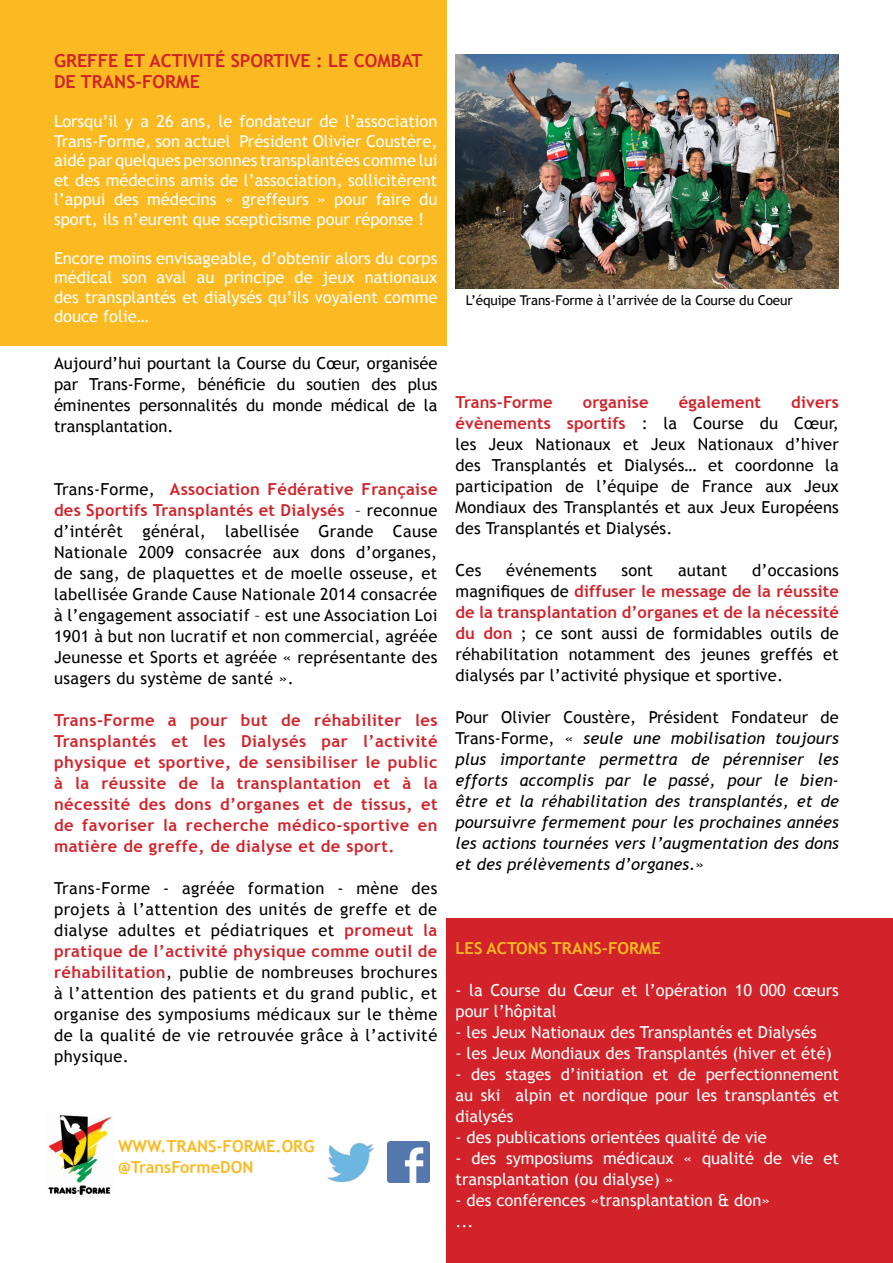
<style>
.page{position:relative;width:893px;height:1263px;background:#fff}
.page>*{position:absolute;margin:0;border:0;box-sizing:border-box;transform-origin:0 0}
.t1{font:700 18px/21px "Trebuchet MS";color:#d2232a}
.t2{font:16.5px/21px "Trebuchet MS";letter-spacing:.01em;color:#000;text-align:justify}
.t3{font:16.5px/19.5px "Trebuchet MS";color:#fff;text-align:justify}
.t4{font:italic 16.5px/21px "Trebuchet MS";letter-spacing:.01em;color:#000;text-align:justify}
.t5{font:700 16.5px/21px "Trebuchet MS";letter-spacing:.03em;color:#d2232a;text-align:justify}
.t6{font:700 16.5px "Trebuchet MS";color:#fbba21}
.t7{font:700 16.5px "Trebuchet MS";letter-spacing:.01em;color:#d2232a}
.t8{font:13.5px "Trebuchet MS";letter-spacing:-.01em;color:#000}
.s1{font-weight:700;color:#d2232a}
.s2{font-style:normal}
</style>
<div class="page">
<div style="left:0;top:0;width:446px;height:345px;background:#fbba21"></div>
<div style="left:446px;top:918px;width:447px;height:345px;background:#d2232a"></div>
<img style="left:48px;top:1115px;width:64px;height:81px">
<img style="left:455px;top:54px;width:384px;height:234px">
<img style="left:388px;top:1142px;width:41px;height:41px">
<img style="left:328px;top:1143px;width:46px;height:38px">
<p class="t1" style="left:54px;top:50px;width:370px">GREFFE ET ACTIVITÉ SPORTIVE : LE COMBAT<br>DE TRANS-FORME</p>
<p class="t3" style="left:54px;top:112px;width:385px">Lorsqu’il y a 26 ans, le fondateur de l’association Trans-Forme, son actuel Président Olivier Coustère, aidé par quelques personnes transplantées comme lui et des médecins amis de l’association, sollicitèrent l’appui des médecins « greffeurs » pour faire du sport, ils n’eurent que scepticisme pour réponse !</p>
<p class="t3" style="left:54px;top:248px;width:385px">Encore moins envisageable, d’obtenir alors du corps médical son aval au principe de jeux nationaux des transplantés et dialysés qu’ils voyaient comme douce folie…</p>
<p class="t2" style="left:54px;top:353px;width:385px">Aujourd’hui pourtant la Course du Cœur, organisée par Trans-Forme, bénéficie du soutien des plus éminentes personnalités du monde médical de la transplantation.</p>
<p class="t2" style="left:54px;top:479px;width:385px">Trans-Forme, <span class="s1">Association Fédérative Française des Sportifs Transplantés et Dialysés</span> – reconnue d’intérêt général, labellisée Grande Cause Nationale 2009 consacrée aux dons d’organes, de sang, de plaquettes et de moelle osseuse, et labellisée Grande Cause Nationale 2014 consacrée à l’engagement associatif – est une Association Loi 1901 à but non lucratif et non commercial, agréée Jeunesse et Sports et agréée « représentante des usagers du système de santé ».</p>
<p class="t5" style="left:54px;top:710px;width:385px">Trans-Forme a pour but de réhabiliter les Transplantés et les Dialysés par l’activité physique et sportive, de sensibiliser le public à la réussite de la transplantation et à la nécessité des dons d’organes et de tissus, et de favoriser la recherche médico-sportive en matière de greffe, de dialyse et de sport.</p>
<p class="t2" style="left:54px;top:878px;width:385px">Trans-Forme - agréée formation - mène des projets à l’attention des unités de greffe et de dialyse adultes et pédiatriques et <span class="s1">promeut la pratique de l’activité physique comme outil de réhabilitation</span>, publie de nombreuses brochures à l’attention des patients et du grand public, et organise des symposiums médicaux sur le thème de la qualité de vie retrouvée grâce à l’activité physique.</p>
<p class="t6" style="left:118px;top:1136px;width:60px">www.trans</p>
<p class="t6" style="left:217px;top:1136px;width:18px">-forme</p>
<p class="t6" style="left:276px;top:1136px;width:18px">.org</p>
<p class="t6" style="left:118px;top:1157px;width:137px">@TransFormeDON</p>
<p class="t8" style="left:466px;top:292px;width:328px">L’équipe Trans-Forme à l’arrivée de la Course du Coeur</p>
<p class="t7" style="left:455px;top:392px;width:99px">Trans-Forme</p>
<p class="t7" style="left:583px;top:392px;width:67px">organise</p>
<p class="t7" style="left:679px;top:392px;width:84px">également</p>
<p class="t2" style="left:455px;top:392px;width:385px;text-indent:336px"><span class="s1">divers évènements sportifs</span> : la Course du Cœur, les Jeux Nationaux et Jeux Nationaux d’hiver des Transplantés et Dialysés… et coordonne la participation de l’équipe de France aux Jeux Mondiaux des Transplantés et aux Jeux Européens des Transplantés et Dialysés.</p>
<p class="t2" style="left:455px;top:560px;width:27px">Ces</p>
<p class="t2" style="left:506px;top:560px;width:92px">événements</p>
<p class="t2" style="left:622px;top:560px;width:33px">sont</p>
<p class="t2" style="left:678px;top:560px;width:51px">autant</p>
<p class="t2" style="left:455px;top:560px;width:385px;text-indent:297px">d’occasions magnifiques de <span class="s1">diffuser le message de la réussite de la transplantation d’organes et de la nécessité du don</span> ; ce sont aussi de formidables outils de réhabilitation notamment des jeunes greffés et dialysés par l’activité physique et sportive.</p>
<p class="t4" style="left:455px;top:707px;width:385px"><span class="s2">Pour Olivier Coustère, Président Fondateur de Trans-Forme, «</span> seule une mobilisation toujours plus importante permettra de pérenniser les efforts accomplis par le passé, pour le bien&shy;être et la réhabilitation des transplantés, et de poursuivre fermement pour les prochaines années les actions tournées vers l’augmentation des dons et des prélèvements d’organes.<span class="s2">»</span></p>
<p class="t6" style="left:455px;top:937px;width:207px">LES ACTONS TRANS-FORME</p>
<p class="t3" style="left:455px;top:979px;width:385px;line-height:21px">- la Course du Cœur et l’opération 10 000 cœurs pour l’hôpital</p>
<p class="t3" style="left:455px;top:1022px;width:363px">- les Jeux Nationaux des Transplantés et Dialysés</p>
<p class="t3" style="left:455px;top:1043px;width:378px">- les Jeux Mondiaux des Transplantés (hiver et été)</p>
<p class="t3" style="left:455px;top:1063px;width:385px;line-height:21px">- des stages d’initiation et de perfectionnement au ski alpin et nordique pour les transplantés et dialysés</p>
<p class="t3" style="left:455px;top:1127px;width:313px">- des publications orientées qualité de vie</p>
<p class="t3" style="left:455px;top:1147px;width:385px;line-height:21px">- des symposiums médicaux « qualité de vie et transplantation (ou dialyse) »</p>
<p class="t3" style="left:455px;top:1189px;width:316px;line-height:21px">- des conférences «transplantation &amp; don» ...</p>
</div>
